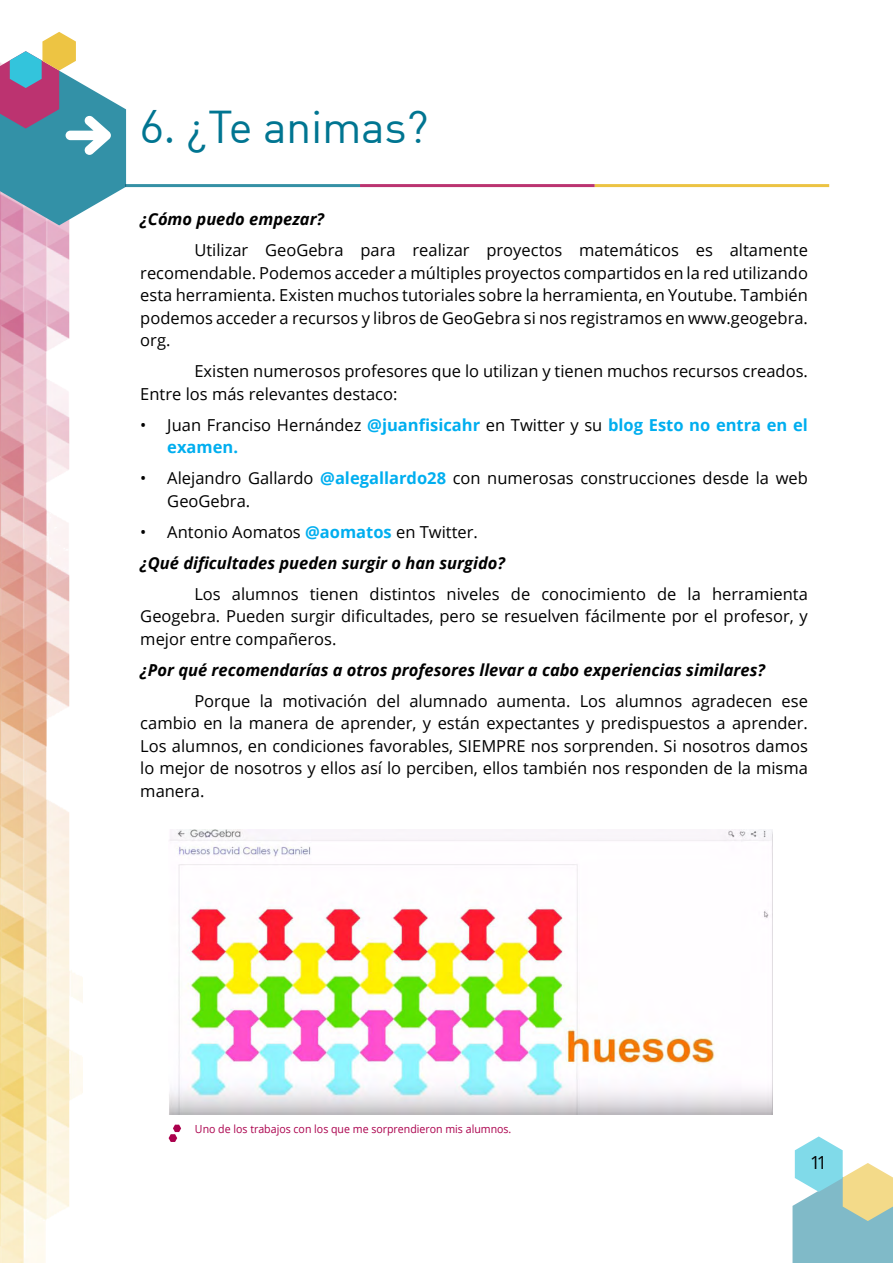
<style>
.page{position:relative;width:893px;height:1263px;background:#fff}
.page>*{position:absolute;margin:0;border:0;box-sizing:border-box;transform-origin:0 0}
.t1{font:45px "DIN Regular Alternate";letter-spacing:-.01em;color:#007591}
.t2{font:16.5px/22.5px "Open Sans";color:#000;text-align:justify}
.t3{font:italic 700 16.5px/31px "Open Sans";color:#000}
.t4{font:700 16.5px/22.5px "Open Sans";color:#00aeef}
.t5{font:11.1px "Open Sans";color:#ab004d;scale:.95 1}
.s1{font-weight:400;color:#000}
.s2{font-weight:700;color:#00aeef}
.s3{font-weight:400;font-style:normal}
.s4{font-style:normal;color:#00aeef}
</style>
<div class="page">
<img style="left:0;top:225px;width:83px;height:1038px">
<hr style="left:125px;top:184px;width:235px;height:3px;background:#03758f">
<hr style="left:360px;top:184px;width:235px;height:3px;background:#ab004d">
<hr style="left:595px;top:184px;width:234px;height:3px;background:#e8b514">
<svg style="left:792px;top:1136px;width:101px;height:127px"></svg>
<svg style="left:0;top:32px;width:126px;height:193px"></svg>
<svg style="left:169px;top:1125px;width:12px;height:17px"></svg>
<img style="left:169px;top:829px;width:604px;height:286px">
<h1 class="t1" style="left:140px;top:98px;width:290px">6. ¿Te animas?</h1>
<p class="t3" style="left:140px;top:203px;width:185px">¿Cómo puedo empezar?</p>
<p class="t2" style="left:140px;top:239px;width:669px;text-indent:54px">Utilizar GeoGebra para realizar proyectos matemáticos es altamente recomendable. Podemos acceder a múltiples proyectos compartidos en la red utilizando esta herramienta. Existen muchos tutoriales sobre la herramienta, en Youtube. También podemos acceder a recursos y libros de GeoGebra si nos registramos en www.geogebra. org.</p>
<p class="t2" style="left:140px;top:360px;width:669px;text-indent:54px">Existen numerosos profesores que lo utilizan y tienen muchos recursos creados.<br>Entre los más relevantes destaco:</p>
<p class="t4" style="left:167px;top:413px;width:642px;text-indent:-27px"><span class="s1">• Juan Franciso Hernández</span> @juanfisicahr <span class="s1">en Twitter y su</span> blog Esto no entra en el examen.</p>
<p class="t2" style="left:167px;top:467px;width:642px;text-indent:-27px">• Alejandro Gallardo <span class="s2">@alegallardo28</span> con numerosas construcciones desde la web<br>GeoGebra.</p>
<p class="t3" style="left:140px;top:516px;width:366px"><span class="s3">• Antonio Aomatos</span> <span class="s4">@aomatos</span> <span class="s3">en Twitter. </span>¿Qué dificultades pueden surgir o han surgido?</p>
<p class="t2" style="left:140px;top:582px;width:669px;text-indent:54px">Los alumnos tienen distintos niveles de conocimiento de la herramienta Geogebra. Pueden surgir dificultades, pero se resuelven fácilmente por el profesor, y mejor entre compañeros.</p>
<p class="t3" style="left:140px;top:654px;width:626px">¿Por qué recomendarías a otros profesores llevar a cabo experiencias similares?</p>
<p class="t2" style="left:140px;top:689px;width:669px;text-indent:54px">Porque la motivación del alumnado aumenta. Los alumnos agradecen ese cambio en la manera de aprender, y están expectantes y predispuestos a aprender.<br>Los alumnos, en condiciones favorables, SIEMPRE nos sorprenden. Si nosotros damos lo mejor de nosotros y ellos así lo perciben, ellos también nos responden de la misma manera.</p>
<p class="t5" style="left:195px;top:1121px;width:335px">Uno de los trabajos con los que me sorprendieron mis alumnos.</p>
</div>
